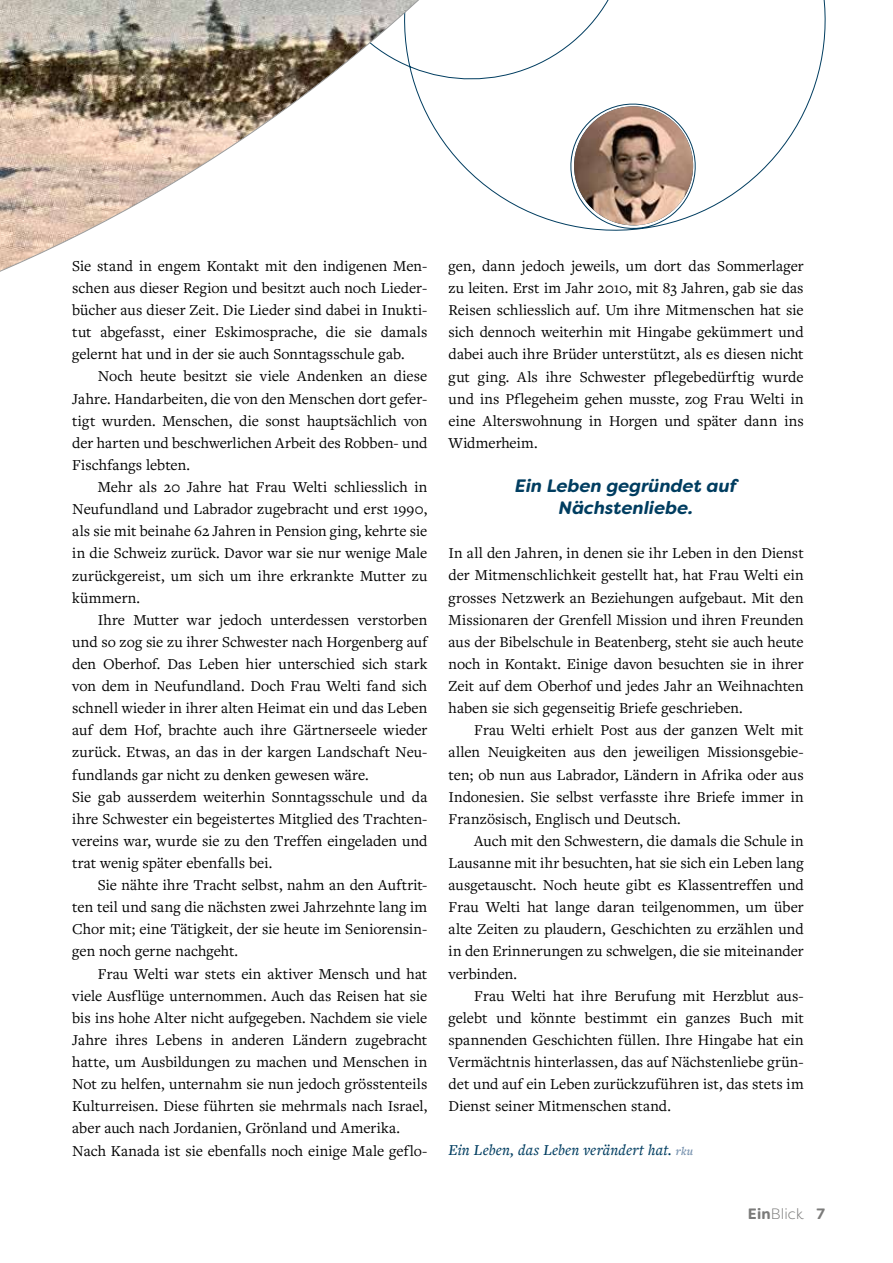
<style>
.page{position:relative;width:893px;height:1263px;background:#fff}
.page>*{position:absolute;margin:0;border:0;box-sizing:border-box;transform-origin:0 0}
.t1{font:italic 700 18px/22px "Filson Soft";letter-spacing:.005em;color:#003d60;text-align:center}
.t2{font:15.75px/22px "Freight Text Pro";color:#000;text-align:justify}
.t3{font:italic 500 15.75px "Freight Text Pro";letter-spacing:.005em;color:#003d60}
.t4{font:300 15px "Filson Soft";letter-spacing:.005em;color:#7b7b7a}
.s1{font-weight:600;font-size:12px;color:#7590ad}
.s2{font-weight:700}
</style>
<div class="page">
<svg style="left:0;top:0;width:718px;height:272px"></svg>
<img style="left:574px;top:106px;width:119px;height:119px;border-radius:60px">
<p class="t2" style="left:72px;top:254px;width:357px">Sie stand in engem Kontakt mit den indigenen Men&shy;schen aus dieser Region und besitzt auch noch Lieder&shy;bücher aus dieser Zeit. Die Lieder sind dabei in Inukti&shy;tut abgefasst, einer Eskimosprache, die sie damals gelernt hat und in der sie auch Sonntagsschule gab.</p>
<p class="t2" style="left:72px;top:365px;width:357px;text-indent:26px">Noch heute besitzt sie viele Andenken an diese Jahre. Handarbeiten, die von den Menschen dort gefer&shy;tigt wurden. Menschen, die sonst hauptsächlich von der harten und beschwerlichen Arbeit des Robben- und Fischfangs lebten.</p>
<p class="t2" style="left:72px;top:475px;width:357px;text-indent:26px">Mehr als 20 Jahre hat Frau Welti schliesslich in Neufundland und Labrador zugebracht und erst 1990, als sie mit beinahe 62 Jahren in Pension ging, kehrte sie in die Schweiz zurück. Davor war sie nur wenige Male zurückgereist, um sich um ihre erkrankte Mutter zu kümmern.</p>
<p class="t2" style="left:72px;top:608px;width:357px;text-align:left;text-indent:26px">Ihre Mutter war jedoch unterdessen verstorben und so zog sie zu ihrer Schwester nach Horgenberg auf den Oberhof. Das Leben hier unterschied sich stark von dem in Neufundland. Doch Frau Welti fand sich schnell wieder in ihrer alten Heimat ein und das Leben auf dem Hof, brachte auch ihre Gärtnerseele wieder zurück. Etwas, an das in der kargen Landschaft Neu&shy;fundlands gar nicht zu denken gewesen wäre.<br>Sie gab ausserdem weiterhin Sonntagsschule und da ihre Schwester ein begeistertes Mitglied des Trachten&shy;vereins war, wurde sie zu den Treffen eingeladen und trat wenig später ebenfalls bei.</p>
<p class="t2" style="left:72px;top:873px;width:357px;text-indent:26px">Sie nähte ihre Tracht selbst, nahm an den Auftrit&shy;ten teil und sang die nächsten zwei Jahrzehnte lang im Chor mit; eine Tätigkeit, der sie heute im Seniorensin&shy;gen noch gerne nachgeht.</p>
<p class="t2" style="left:72px;top:962px;width:357px;text-align:left;text-indent:26px">Frau Welti war stets ein aktiver Mensch und hat viele Ausflüge unternommen. Auch das Reisen hat sie bis ins hohe Alter nicht aufgegeben. Nachdem sie viele Jahre ihres Lebens in anderen Ländern zugebracht hatte, um Ausbildungen zu machen und Menschen in Not zu helfen, unternahm sie nun jedoch grösstenteils Kulturreisen. Diese führten sie mehrmals nach Israel, aber auch nach Jordanien, Grönland und Amerika.<br>Nach Kanada ist sie ebenfalls noch einige Male geflo-</p>
<p class="t2" style="left:449px;top:254px;width:357px">gen, dann jedoch jeweils, um dort das Sommerlager zu leiten. Erst im Jahr 2010, mit 83 Jahren, gab sie das Reisen schliesslich auf. Um ihre Mitmenschen hat sie sich dennoch weiterhin mit Hingabe gekümmert und dabei auch ihre Brüder unterstützt, als es diesen nicht gut ging. Als ihre Schwester pflegebedürftig wurde und ins Pflegeheim gehen musste, zog Frau Welti in eine Alterswohnung in Horgen und später dann ins Widmerheim.</p>
<p class="t1" style="left:515px;top:475px;width:223px">Ein Leben gegründet auf<br>Nächstenliebe.</p>
<p class="t2" style="left:449px;top:542px;width:357px">In all den Jahren, in denen sie ihr Leben in den Dienst der Mitmenschlichkeit gestellt hat, hat Frau Welti ein grosses Netzwerk an Beziehungen aufgebaut. Mit den Missionaren der Grenfell Mission und ihren Freunden aus der Bibelschule in Beatenberg, steht sie auch heute noch in Kontakt. Einige davon besuchten sie in ihrer Zeit auf dem Oberhof und jedes Jahr an Weihnachten haben sie sich gegenseitig Briefe geschrieben.</p>
<p class="t2" style="left:449px;top:719px;width:357px;text-indent:26px">Frau Welti erhielt Post aus der ganzen Welt mit allen Neuigkeiten aus den jeweiligen Missionsgebie&shy;ten; ob nun aus Labrador, Ländern in Afrika oder aus Indonesien. Sie selbst verfasste ihre Briefe immer in Französisch, Englisch und Deutsch.</p>
<p class="t2" style="left:449px;top:829px;width:357px;text-indent:26px">Auch mit den Schwestern, die damals die Schule in Lausanne mit ihr besuchten, hat sie sich ein Leben lang ausgetauscht. Noch heute gibt es Klassentreffen und Frau Welti hat lange daran teilgenommen, um über alte Zeiten zu plaudern, Geschichten zu erzählen und in den Erinnerungen zu schwelgen, die sie miteinander verbinden.</p>
<p class="t2" style="left:449px;top:984px;width:357px;text-indent:26px">Frau Welti hat ihre Berufung mit Herzblut aus&shy;gelebt und könnte bestimmt ein ganzes Buch mit spannenden Geschichten füllen. Ihre Hingabe hat ein Vermächtnis hinterlassen, das auf Nächstenliebe grün&shy;det und auf ein Leben zurückzuführen ist, das stets im Dienst seiner Mitmenschen stand.</p>
<p class="t3" style="left:449px;top:1140px;width:246px">Ein Leben, das Leben verändert hat. <span class="s1">rku</span></p>
<p class="t4" style="left:748px;top:1204px;width:78px"><span class="s2">Ein</span>Blick <span class="s2">7</span></p>
</div>
